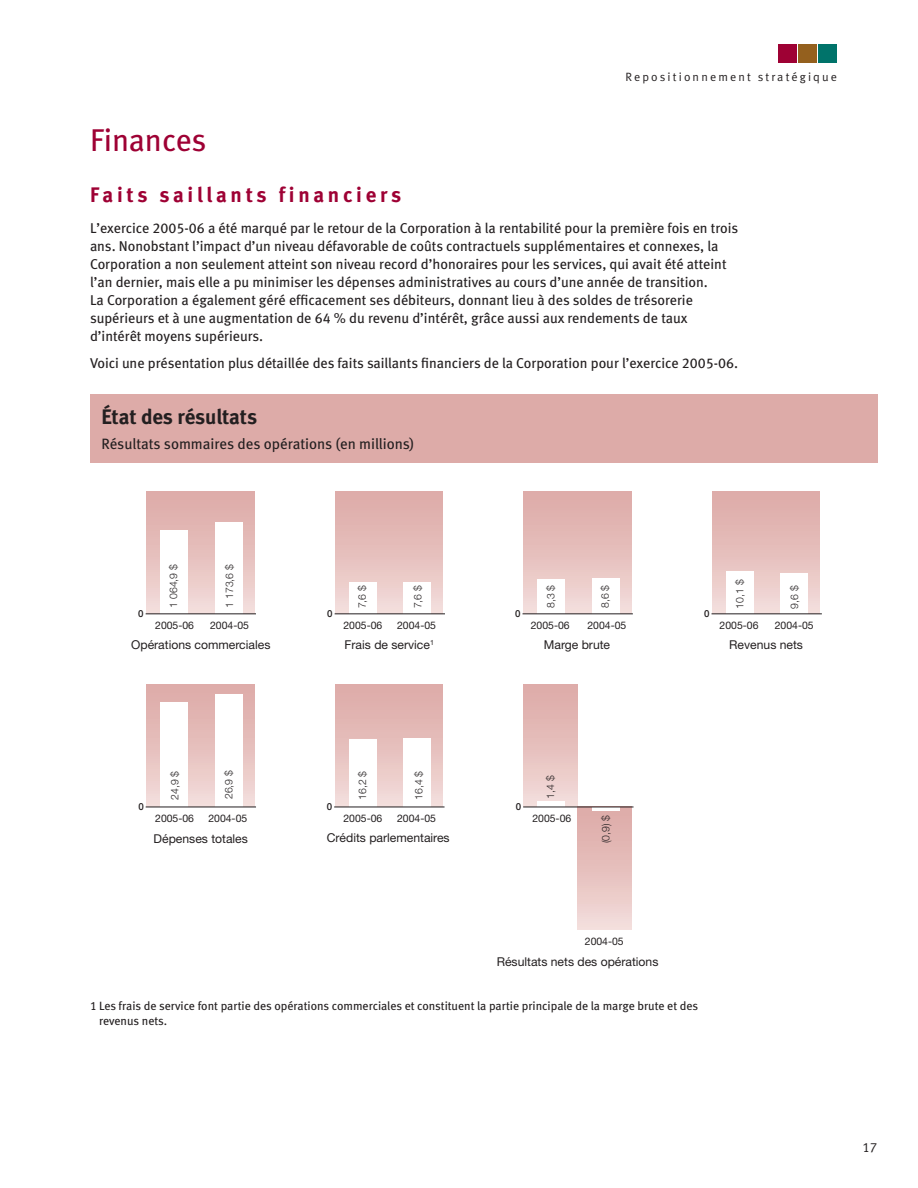
<style>
.page{position:relative;width:918px;height:1188px;background:#fff}
.page>*{position:absolute;margin:0;border:0;box-sizing:border-box;transform-origin:0 0}
.t1{font:31.5px "Meta Book LF";color:#9e0134}
.t2{font:21px "Meta Bold LF";letter-spacing:.18em;color:#9e0134}
.t3{font:700 21px "Meta";letter-spacing:-.005em;color:#231f20}
.t4{font:15px "Meta";color:#231f20}
.t5{font:14.25px/18px "Meta Book LF";color:#231f20}
.t6{font:13.5px "Meta Normal LF";color:#231f20}
.t7{font:12.15px "Helvetica Neue";color:#231f20}
.t8{font:12px/15px "Meta Book LF";color:#231f20}
.t9{font:12px "Meta Normal LF";letter-spacing:.18em;color:#231f20}
.t10{font:10.5px "Helvetica Neue";color:#231f20}
.t11{font:300 10.5px "Helvetica Neue";color:#231f20}
.t12{font:500 9.75px "Helvetica Neue";color:#231f20}
</style>
<div class="page">
<div style="left:819px;top:45px;width:18px;height:18px;background:#00736a"></div>
<div style="left:799px;top:45px;width:18px;height:18px;background:#94601e"></div>
<div style="left:779px;top:45px;width:18px;height:18px;background:#9e0134"></div>
<div style="left:90px;top:395px;width:788px;height:68px;background:#ddaba8"></div>
<div style="left:147px;top:491px;width:107px;height:123px;background:linear-gradient(to bottom,#dca7a4,#f2dcda)"></div>
<div style="left:215px;top:522px;width:28px;height:92px;background:#fff"></div>
<div style="left:160px;top:531px;width:28px;height:83px;background:#fff"></div>
<div style="left:335px;top:491px;width:108px;height:123px;background:linear-gradient(to bottom,#dca7a4,#f3dddb)"></div>
<div style="left:404px;top:582px;width:27px;height:32px;background:#fff"></div>
<div style="left:349px;top:582px;width:27px;height:32px;background:#fff"></div>
<div style="left:524px;top:491px;width:107px;height:123px;background:linear-gradient(to bottom,#dca7a4,#f2dcda)"></div>
<div style="left:592px;top:578px;width:27px;height:36px;background:#fff"></div>
<div style="left:537px;top:579px;width:28px;height:35px;background:#fff"></div>
<div style="left:147px;top:684px;width:107px;height:123px;background:linear-gradient(to bottom,#ddaaa7,#f2dbd9)"></div>
<div style="left:215px;top:695px;width:28px;height:112px;background:#fff"></div>
<div style="left:160px;top:703px;width:28px;height:104px;background:#fff"></div>
<div style="left:335px;top:684px;width:108px;height:123px;background:linear-gradient(to bottom,#dca7a4,#f3dedc)"></div>
<div style="left:404px;top:738px;width:27px;height:69px;background:#fff"></div>
<div style="left:349px;top:739px;width:27px;height:68px;background:#fff"></div>
<div style="left:524px;top:684px;width:54px;height:123px;background:linear-gradient(to bottom,#dca7a4,#f2dcda)"></div>
<div style="left:578px;top:807px;width:54px;height:123px;background:linear-gradient(to bottom,#dca7a4,#f2dcda)"></div>
<hr style="left:592px;top:807px;width:27px;height:4px;background:#fff">
<div style="left:537px;top:801px;width:28px;height:6px;background:#fff"></div>
<div style="left:712px;top:491px;width:108px;height:123px;background:linear-gradient(to bottom,#dca7a4,#f3dfdd)"></div>
<div style="left:781px;top:574px;width:27px;height:40px;background:#fff"></div>
<div style="left:726px;top:572px;width:27px;height:42px;background:#fff"></div>
<hr style="left:146px;top:613px;width:110px;height:1px;background:#231f20">
<hr style="left:335px;top:613px;width:110px;height:1px;background:#231f20">
<hr style="left:523px;top:613px;width:110px;height:1px;background:#231f20">
<hr style="left:712px;top:613px;width:110px;height:1px;background:#231f20">
<hr style="left:146px;top:807px;width:110px;height:1px;background:#231f20">
<hr style="left:334px;top:807px;width:111px;height:1px;background:#231f20">
<hr style="left:523px;top:807px;width:111px;height:1px;background:#231f20">
<p class="t9" style="left:626px;top:69px;width:213px">Repositionnement stratégique</p>
<h1 class="t1" style="left:90px;top:121px;width:118px">Finances</h1>
<h2 class="t2" style="left:90px;top:182px;width:313px">Faits saillants financiers</h2>
<p class="t5" style="left:90px;top:219px;width:650px">L’exercice 2005-06 a été marqué par le retour de la Corporation à la rentabilité pour la première fois en trois ans. Nonobstant l’impact d’un niveau défavorable de coûts contractuels supplémentaires et connexes, la Corporation a non seulement atteint son niveau record d’honoraires pour les services, qui avait été atteint l’an dernier, mais elle a pu minimiser les dépenses administratives au cours d’une année de transition.<br>La Corporation a également géré efficacement ses débiteurs, donnant lieu à des soldes de trésorerie supérieurs et à une augmentation de 64 % du revenu d’intérêt, grâce aussi aux rendements de taux d’intérêt moyens supérieurs.</p>
<p class="t5" style="left:90px;top:354px;width:650px">Voici une présentation plus détaillée des faits saillants financiers de la Corporation pour l’exercice 2005-06.</p>
<h2 class="t3" style="left:101px;top:404px;width:157px">État des résultats</h2>
<p class="t4" style="left:101px;top:435px;width:314px">Résultats sommaires des opérations (en millions)</p>
<p class="t11" style="left:167px;top:608px;width:45px;rotate:-90deg">1 064,9 $</p>
<p class="t11" style="left:223px;top:608px;width:45px;rotate:-90deg">1 173,6 $</p>
<p class="t11" style="left:356px;top:608px;width:25px;rotate:-90deg">7,6 $</p>
<p class="t11" style="left:411px;top:608px;width:25px;rotate:-90deg">7,6 $</p>
<p class="t11" style="left:544px;top:608px;width:25px;rotate:-90deg">8,3 $</p>
<p class="t11" style="left:599px;top:608px;width:25px;rotate:-90deg">8,6 $</p>
<p class="t12" style="left:138px;top:608px;width:7px">0</p>
<p class="t12" style="left:327px;top:608px;width:7px">0</p>
<p class="t12" style="left:515px;top:608px;width:7px">0</p>
<p class="t12" style="left:704px;top:608px;width:7px">0</p>
<p class="t10" style="left:155px;top:619px;width:40px">2005-06</p>
<p class="t10" style="left:210px;top:619px;width:40px">2004-05</p>
<p class="t10" style="left:343px;top:619px;width:40px">2005-06</p>
<p class="t10" style="left:397px;top:619px;width:40px">2004-05</p>
<p class="t10" style="left:531px;top:619px;width:40px">2005-06</p>
<p class="t10" style="left:587px;top:619px;width:40px">2004-05</p>
<p class="t11" style="left:733px;top:609px;width:31px;rotate:-90deg">10,1 $</p>
<p class="t11" style="left:788px;top:609px;width:25px;rotate:-90deg">9,6 $</p>
<p class="t10" style="left:720px;top:619px;width:40px">2005-06</p>
<p class="t10" style="left:775px;top:619px;width:40px">2004-05</p>
<p class="t7" style="left:131px;top:638px;width:141px">Opérations commerciales</p>
<p class="t7" style="left:345px;top:638px;width:91px">Frais de service<sup>1</sup></p>
<p class="t7" style="left:544px;top:638px;width:68px">Marge brute</p>
<p class="t7" style="left:729px;top:638px;width:75px">Revenus nets</p>
<p class="t11" style="left:168px;top:800px;width:31px;rotate:-90deg">24,9 $</p>
<p class="t11" style="left:222px;top:799px;width:31px;rotate:-90deg">26,9 $</p>
<p class="t11" style="left:356px;top:800px;width:31px;rotate:-90deg">16,2 $</p>
<p class="t11" style="left:412px;top:800px;width:31px;rotate:-90deg">16,4 $</p>
<p class="t11" style="left:544px;top:799px;width:25px;rotate:-90deg">1,4 $</p>
<p class="t12" style="left:138px;top:801px;width:7px">0</p>
<p class="t12" style="left:327px;top:801px;width:7px">0</p>
<p class="t12" style="left:516px;top:801px;width:7px">0</p>
<p class="t10" style="left:155px;top:812px;width:40px">2005-06</p>
<p class="t10" style="left:208px;top:812px;width:40px">2004-05</p>
<p class="t10" style="left:343px;top:812px;width:40px">2005-06</p>
<p class="t10" style="left:397px;top:812px;width:40px">2004-05</p>
<p class="t7" style="left:154px;top:831px;width:96px">Dépenses totales</p>
<p class="t7" style="left:327px;top:831px;width:124px">Crédits parlementaires</p>
<p class="t10" style="left:532px;top:812px;width:40px">2005-06</p>
<p class="t11" style="left:599px;top:843px;width:30px;rotate:-90deg">(0,9) $</p>
<p class="t10" style="left:585px;top:935px;width:40px">2004-05</p>
<p class="t7" style="left:497px;top:954px;width:163px">Résultats nets des opérations</p>
<p class="t8" style="left:99px;top:998px;width:601px;text-indent:-9px">1 Les frais de service font partie des opérations commerciales et constituent la partie principale de la marge brute et des revenus nets.</p>
<p class="t6" style="left:862px;top:1140px;width:15px">17</p>
</div>
